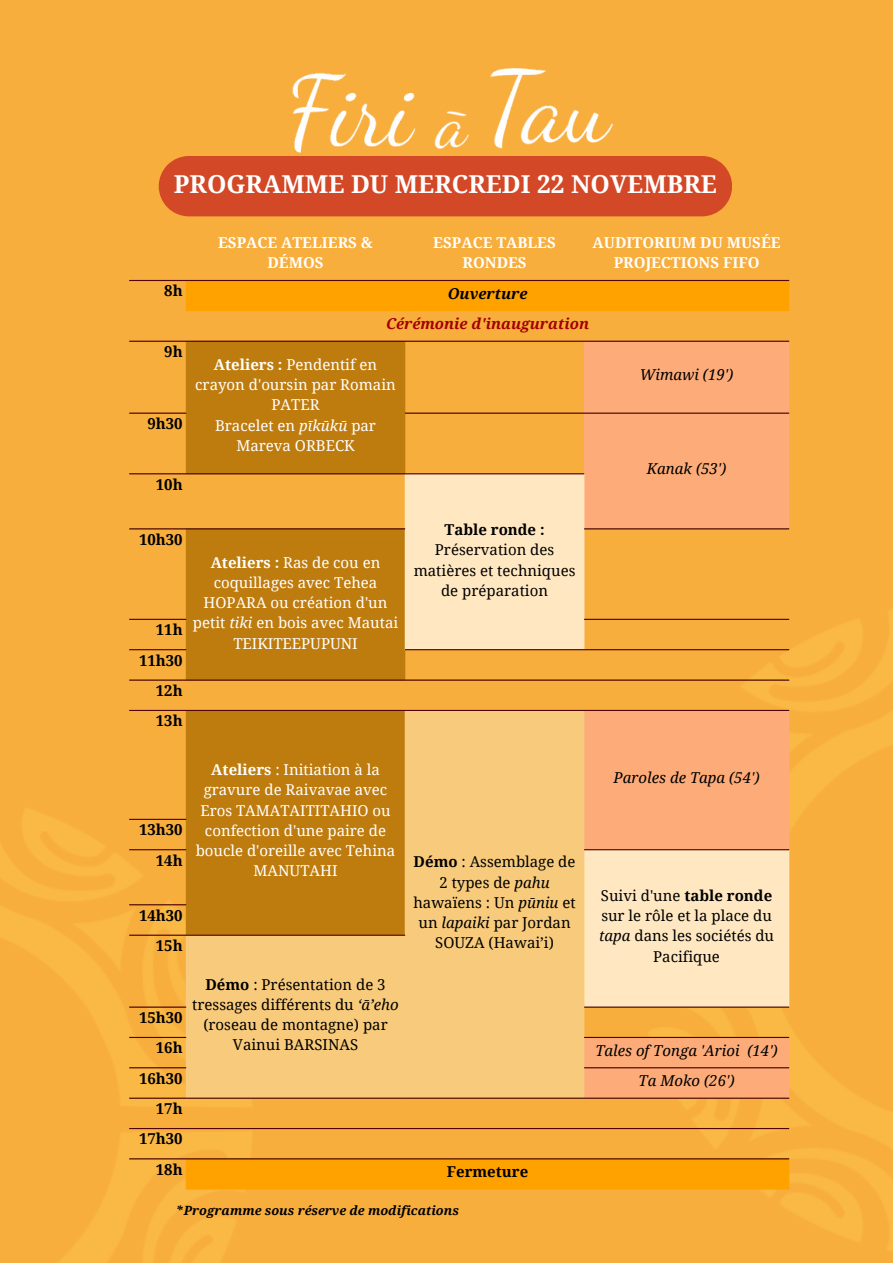
<style>
.page{position:relative;width:893px;height:1264px;background:#fff}
.page>*{position:absolute;margin:0;border:0;box-sizing:border-box;transform-origin:0 0}
.t1{font:700 24.6px "Droid Serif";color:#fff}
.t2{font:15px/20.2px "Droid Serif";color:#fff;text-align:center}
.t3{font:15px/20.2px "Droid Serif";color:#000;text-align:center}
.t4{font:700 15px "Droid Serif";color:#000}
.t5{font:italic 15px "Droid Serif";color:#000}
.t6{font:700 15px/20.2px "Droid Serif";color:#fff;text-align:center}
.t7{font:italic 700 15px "Droid Serif";color:#a20000}
.t8{font:italic 700 15px "Droid Serif";color:#000}
.t9{font:italic 700 12.75px "Droid Serif";color:#000}
.s1{font-weight:700}
.s2{font-style:italic}
</style>
<div class="page">
<img style="left:0;top:0;width:892px;height:1262px">
<svg style="left:186px;top:281px;width:603px;height:908px;background:#f8a829"></svg>
<svg style="left:186px;top:342px;width:219px;height:368px;background:#cb8618"></svg>
<svg style="left:584px;top:342px;width:205px;height:755px;background:#faab70"></svg>
<svg style="left:405px;top:473px;width:384px;height:533px;background:#fbc584"></svg>
<svg style="left:186px;top:711px;width:398px;height:386px;background:#e5b158"></svg>
<hr style="left:129px;top:280px;width:660px;height:1px;background:#500505">
<hr style="left:129px;top:340px;width:660px;height:2px;background:#500505">
<hr style="left:129px;top:412px;width:57px;height:1px;background:#500505">
<hr style="left:405px;top:412px;width:384px;height:1px;background:#500505">
<hr style="left:129px;top:473px;width:455px;height:1px;background:#500505">
<hr style="left:129px;top:528px;width:276px;height:1px;background:#500505">
<hr style="left:584px;top:528px;width:205px;height:1px;background:#500505">
<hr style="left:129px;top:618px;width:57px;height:2px;background:#500505">
<hr style="left:584px;top:618px;width:205px;height:2px;background:#500505">
<hr style="left:129px;top:649px;width:57px;height:1px;background:#500505">
<hr style="left:405px;top:649px;width:384px;height:1px;background:#500505">
<hr style="left:129px;top:679px;width:660px;height:1px;background:#500505">
<hr style="left:129px;top:710px;width:660px;height:1px;background:#500505">
<hr style="left:129px;top:818px;width:57px;height:2px;background:#500505">
<hr style="left:129px;top:849px;width:57px;height:1px;background:#500505">
<hr style="left:584px;top:849px;width:205px;height:1px;background:#500505">
<hr style="left:129px;top:904px;width:57px;height:1px;background:#500505">
<hr style="left:129px;top:934px;width:276px;height:1px;background:#500505">
<hr style="left:129px;top:1006px;width:57px;height:1px;background:#500505">
<hr style="left:584px;top:1006px;width:205px;height:1px;background:#500505">
<hr style="left:129px;top:1036px;width:57px;height:2px;background:#500505">
<hr style="left:584px;top:1036px;width:205px;height:2px;background:#500505">
<hr style="left:129px;top:1067px;width:57px;height:1px;background:#500505">
<hr style="left:584px;top:1067px;width:205px;height:1px;background:#500505">
<hr style="left:129px;top:1097px;width:660px;height:1px;background:#500505">
<hr style="left:129px;top:1127px;width:660px;height:2px;background:#500505">
<hr style="left:129px;top:1158px;width:660px;height:1px;background:#500505">
<div style="left:159px;top:156px;width:573px;height:60px;background:#d34826"></div>
<img style="left:239px;top:12px;width:412px;height:189px">
<p class="t1" style="left:174px;top:170px;width:544px">PROGRAMME DU MERCREDI 22 NOVEMBRE</p>
<p class="t6" style="left:218px;top:232px;width:156px">ESPACE ATELIERS &amp;<br>DÉMOS</p>
<p class="t6" style="left:433px;top:232px;width:124px">ESPACE TABLES<br>RONDES</p>
<p class="t6" style="left:592px;top:232px;width:189px">AUDITORIUM DU MUSÉE</p>
<p class="t6" style="left:613px;top:253px;width:147px">PROJECTIONS FIFO</p>
<p class="t4" style="left:164px;top:282px;width:20px">8h</p>
<p class="t8" style="left:447px;top:285px;width:81px">Ouverture</p>
<p class="t7" style="left:386px;top:315px;width:204px">Cérémonie d'inauguration</p>
<p class="t4" style="left:164px;top:343px;width:20px">9h</p>
<p class="t2" style="left:195px;top:354px;width:202px"><span class="s1">Ateliers :</span> Pendentif en crayon d'oursin par Romain<br>PATER</p>
<p class="t2" style="left:215px;top:415px;width:162px">Bracelet en <span class="s2">pīkūkū</span> par<br>Mareva ORBECK</p>
<p class="t4" style="left:147px;top:415px;width:37px">9h30</p>
<p class="t4" style="left:156px;top:476px;width:28px">10h</p>
<p class="t4" style="left:139px;top:531px;width:45px">10h30</p>
<p class="t4" style="left:156px;top:621px;width:28px">11h</p>
<p class="t4" style="left:139px;top:651px;width:45px">11h30</p>
<p class="t4" style="left:156px;top:682px;width:28px">12h</p>
<p class="t4" style="left:156px;top:712px;width:28px">13h</p>
<p class="t2" style="left:193px;top:552px;width:207px"><span class="s1">Ateliers :</span> Ras de cou en coquillages avec Tehea<br>HOPARA ou création d'un petit <span class="s2">tiki</span> en bois avec Mautai<br>TEIKITEEPUPUNI</p>
<p class="t3" style="left:413px;top:520px;width:163px"><span class="s1">Table ronde :<br></span>Préservation des matières et techniques de préparation</p>
<p class="t5" style="left:639px;top:366px;width:95px">Wimawi (19')</p>
<p class="t5" style="left:646px;top:460px;width:81px">Kanak (53')</p>
<p class="t4" style="left:139px;top:821px;width:45px">13h30</p>
<p class="t4" style="left:156px;top:851px;width:28px">14h</p>
<p class="t4" style="left:139px;top:906px;width:45px">14h30</p>
<p class="t4" style="left:156px;top:937px;width:28px">15h</p>
<p class="t2" style="left:196px;top:759px;width:201px"><span class="s1">Ateliers</span> : Initiation à la gravure de Raivavae avec<br>Eros TAMATAITITAHIO ou confection d'une paire de boucle d'oreille avec Tehina<br>MANUTAHI</p>
<p class="t3" style="left:413px;top:852px;width:164px"><span class="s1">Démo</span> : Assemblage de<br>2 types de <span class="s2">pahu </span>hawaïens : Un <span class="s2">pūniu</span> et un <span class="s2">lapaiki</span> par Jordan<br>SOUZA (Hawai’i)</p>
<p class="t5" style="left:613px;top:769px;width:147px">Paroles de Tapa (54')</p>
<p class="t3" style="left:599px;top:885px;width:176px">Suivi d'une <span class="s1">table ronde </span>sur le rôle et la place du <span class="s2">tapa</span> dans les sociétés du<br>Pacifique</p>
<p class="t3" style="left:192px;top:974px;width:208px"><span class="s1">Démo</span> : Présentation de 3 tressages différents du <span class="s2">‘ā’eho </span>(roseau de montagne) par<br>Vainui BARSINAS</p>
<p class="t4" style="left:139px;top:1009px;width:45px">15h30</p>
<p class="t4" style="left:156px;top:1039px;width:28px">16h</p>
<p class="t5" style="left:595px;top:1042px;width:184px">Tales of Tonga 'Arioi (14')</p>
<p class="t4" style="left:139px;top:1069px;width:45px">16h30</p>
<p class="t5" style="left:638px;top:1072px;width:97px">Ta Moko (26')</p>
<p class="t4" style="left:156px;top:1100px;width:28px">17h</p>
<p class="t4" style="left:139px;top:1130px;width:45px">17h30</p>
<p class="t4" style="left:156px;top:1160px;width:28px">18h</p>
<p class="t4" style="left:447px;top:1163px;width:83px">Fermeture</p>
<p class="t9" style="left:176px;top:1202px;width:284px">*Programme sous réserve de modifications</p>
</div>
